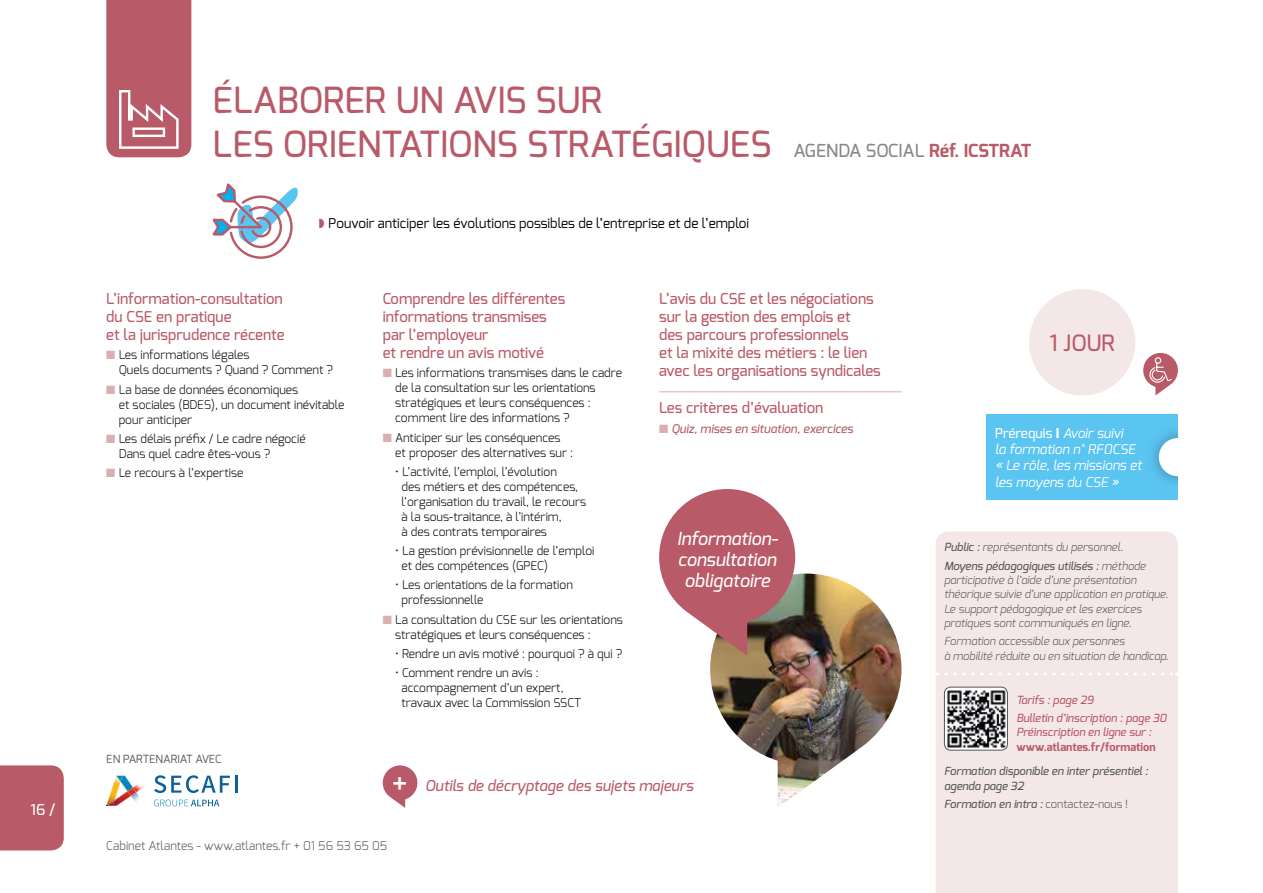
<style>
.page{position:relative;width:1263px;height:893px;background:#fff}
.page>*{position:absolute;margin:0;border:0;box-sizing:border-box;transform-origin:0 0}
.t1{font:500 36px "Exo";color:#b95a69}
.t2{font:500 22.5px "Exo";color:#b95a69}
.t3{font:italic 500 18px/21px "Exo";color:#fff;text-align:center}
.t4{font:500 18px "Exo";color:#878787}
.t5{font:500 15px/18px "Exo";color:#b95a69}
.t6{font:italic 500 15px "Exo";color:#b95a69}
.t7{font:500 15px "Exo";color:#fff}
.t8{font:italic 13.5px/16.2px "Exo";color:#fff}
.t9{font:13.5px "Exo";color:#000}
.t10{font:300 12px/15px "Exo";color:#000}
.t11{font:300 12px "Exo";color:#575756}
.t12{font:italic 500 12px "Exo";color:#b95a69}
.t13{font:italic 300 11.25px/14.2px "Exo";color:#575756}
.t14{font:italic 500 11.25px/18.5px "Exo";color:#575756}
.t15{font:italic 500 11.25px/18.5px "Exo";color:#b95a69}
.t16{font:700 11.25px "Exo";color:#b95a69}
.t17{font:11.25px "Exo";color:#575756}
.s1{font-weight:700;color:#b95a69}
.s2{color:#dbaeb1}
.s3{font-style:normal;font-size:30px;color:#fff}
.s4{font-weight:500;font-style:normal}
.s5{font-weight:800;font-style:normal}
.s6{font-weight:300}
.s7{font-weight:300;font-style:normal}
</style>
<div class="page">
<div style="left:0;top:765px;width:64px;height:85px;background:#b95a69"></div>
<hr style="left:659px;top:391px;width:242px;height:1px;background:#dbaeb1">
<svg style="left:212px;top:183px;width:86px;height:76px"></svg>
<svg style="left:106px;top:0;width:85px;height:157px;background:#be6573"></svg>
<svg style="left:1143px;top:353px;width:35px;height:42px"></svg>
<div style="left:1029px;top:289px;width:106px;height:106px;background:#f4e7e8;border-radius:50%"></div>
<div style="left:986px;top:415px;width:192px;height:85px;background:#5bc5f2"></div>
<div style="left:1145px;top:424px;width:66px;height:66px;background:#000;opacity:.35"></div>
<div style="left:1159px;top:438px;width:38px;height:38px;background:#fff;border-radius:50%"></div>
<div style="left:1178px;top:408px;width:38px;height:98px;background:#fff"></div>
<svg style="left:106px;top:776px;width:38px;height:30px"></svg>
<svg style="left:154px;top:775px;width:83px;height:18px"></svg>
<svg style="left:154px;top:799px;width:65px;height:7px"></svg>
<div style="left:935px;top:531px;width:243px;height:362px;background:#f4e7e8"></div>
<img style="left:944px;top:687px;width:63px;height:63px">
<div style="left:944px;top:687px;width:64px;height:63px;border:1px solid #575756;border-radius:6px"></div>
<svg style="left:946px;top:672px;width:231px;height:3px"></svg>
<img style="left:659px;top:489px;width:242px;height:317px">
<svg style="left:383px;top:765px;width:34px;height:43px"></svg>
<p class="t7" style="left:31px;top:800px;width:26px">16 /</p>
<h1 class="t1" style="left:213px;top:77px;width:23px">Élabo</h1>
<h1 class="t1" style="left:323px;top:77px;width:149px">rer un avis</h1>
<h1 class="t1" style="left:535px;top:77px;width:68px">su r</h1>
<h1 class="t1" style="left:213px;top:121px;width:21px">les</h1>
<h1 class="t1" style="left:283px;top:121px;width:66px">orientations</h1>
<h1 class="t1" style="left:527px;top:121px;width:145px">stratégiques</h1>
<p class="t9" style="left:329px;top:214px;width:422px">Pouvoir anticiper les évolutions possibles de l’entreprise et de l’emploi</p>
<h3 class="t4" style="left:793px;top:139px;width:240px">AGENDA SOCIAL <span class="s1">Réf. ICSTRAT</span></h3>
<p class="t5" style="left:106px;top:290px;width:180px">L’information-consultation du CSE en pratique<br>et la jurisprudence récente</p>
<p class="t10" style="left:119px;top:348px;width:216px;text-indent:-12px"><span class="s2">■</span> Les informations légales<br>Quels documents ? Quand ? Comment ?</p>
<p class="t10" style="left:119px;top:382px;width:227px;text-indent:-12px"><span class="s2">■</span> La base de données économiques<br>et sociales (BDES), un document inévitable pour anticiper</p>
<p class="t10" style="left:119px;top:431px;width:189px;text-indent:-12px"><span class="s2">■</span> Les délais préfix / Le cadre négocié<br>Dans quel cadre êtes-vous ?</p>
<p class="t10" style="left:106px;top:465px;width:139px"><span class="s2">■</span> Le recours à l’expertise</p>
<p class="t17" style="left:106px;top:751px;width:117px">En partenariat avec</p>
<p class="t5" style="left:383px;top:290px;width:184px">Comprendre les différentes informations transmises par l’employeur<br>et rendre un avis motivé</p>
<p class="t10" style="left:395px;top:366px;width:228px;text-indent:-12px"><span class="s2">■</span> Les informations transmises dans le cadre de la consultation sur les orientations stratégiques et leurs conséquences : comment lire des informations ?</p>
<p class="t10" style="left:395px;top:430px;width:179px;text-indent:-12px"><span class="s2">■</span> Anticiper sur les conséquences et proposer des alternatives sur :</p>
<p class="t10" style="left:401px;top:464px;width:186px;text-indent:-6px">• L’activité, l’emploi, l’évolution<br>des métiers et des compétences, l’organisation du travail, le recours à la sous-traitance, à l’intérim,<br>à des contrats temporaires</p>
<p class="t10" style="left:401px;top:543px;width:194px;text-indent:-6px">• La gestion prévisionnelle de l’emploi et des compétences (GPEC)</p>
<p class="t10" style="left:401px;top:578px;width:173px;text-indent:-6px">• Les orientations de la formation professionnelle</p>
<p class="t10" style="left:395px;top:612px;width:229px;text-indent:-12px"><span class="s2">■</span> La consultation du CSE sur les orientations stratégiques et leurs conséquences :</p>
<p class="t10" style="left:395px;top:646px;width:229px">• Rendre un avis motivé : pourquoi ? à qui ?</p>
<p class="t10" style="left:401px;top:665px;width:181px;text-indent:-6px">• Comment rendre un avis : accompagnement d’un expert, travaux avec la Commission SSCT</p>
<p class="t5" style="left:659px;top:290px;width:223px">L’avis du CSE et les négociations sur la gestion des emplois et<br>des parcours professionnels<br>et la mixité des métiers : le lien avec les organisations syndicales</p>
<p class="t5" style="left:659px;top:399px;width:166px">Les critères d’évaluation</p>
<p class="t12" style="left:659px;top:421px;width:196px"><span class="s2">■</span> Quiz, mises en situation, exercices</p>
<h3 class="t3" style="left:677px;top:528px;width:103px">Information&shy;consultation obligatoire</h3>
<p class="t6" style="left:392px;top:776px;width:303px"><span class="s3">+</span> Outils de décryptage des sujets majeurs</p>
<p class="t11" style="left:106px;top:838px;width:282px">Cabinet Atlantes - www.atlantes.fr + 01 56 53 65 05</p>
<h2 class="t2" style="left:1049px;top:328px;width:65px">1 JOUR</h2>
<p class="t8" style="left:995px;top:425px;width:148px"><span class="s4">Prérequis</span> <span class="s5">I</span> Avoir suivi<br>la formation n° RF0CSE « Le rôle, les missions et les moyens du CSE »</p>
<p class="t14" style="left:944px;top:538px;width:203px">Public : <span class="s6">représentants du personnel.<br></span>Moyens pédagogiques utilisés : <span class="s6">méthode</span></p>
<p class="t13" style="left:944px;top:573px;width:226px">participative à l’aide d’une présentation théorique suivie d’une application en pratique.<br>Le support pédagogique et les exercices pratiques sont communiqués en ligne.</p>
<p class="t13" style="left:944px;top:634px;width:226px">Formation accessible aux personnes<br>à mobilité réduite ou en situation de handicap.</p>
<p class="t15" style="left:1016px;top:690px;width:152px">Tarifs : page 29<br>Bulletin d’inscription : page 30</p>
<p class="t15" style="left:1016px;top:723px;width:137px">Préinscription en ligne sur :</p>
<p class="t16" style="left:1016px;top:739px;width:141px">www.atlantes.fr/formation</p>
<p class="t14" style="left:944px;top:763px;width:205px;line-height:15px">Formation disponible en inter présentiel : agenda page 32</p>
<p class="t14" style="left:944px;top:795px;width:186px">Formation en intra : <span class="s7">contactez-nous !</span></p>
</div>
